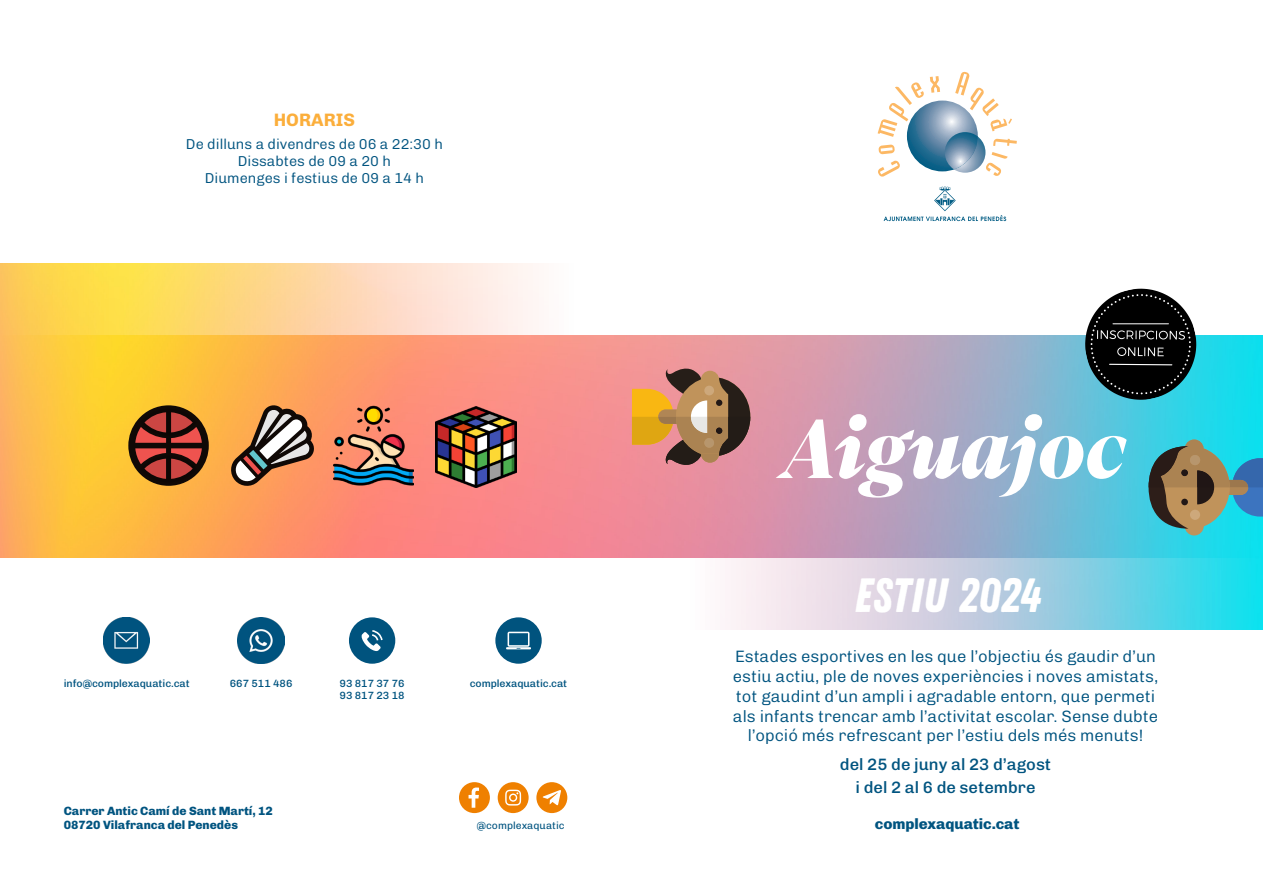
<style>
.page{position:relative;width:1263px;height:893px;background:#fff}
.page>*{position:absolute;margin:0;border:0;box-sizing:border-box;transform-origin:0 0}
.t1{font:48px "Zing Rust Demo Base";color:#fff}
.t2{font:700 18px "Chivo";color:#fbae3b}
.t3{font:300 16.5px/19.8px "Chivo";color:#005480;text-align:center}
.t4{font:500 16.5px "Chivo";color:#005480}
.t5{font:800 15px "Chivo";letter-spacing:-.005em;color:#005480}
.t6{font:300 14.4px "Chivo";color:#005480}
.t7{font:800 12px "Chivo";color:#005480}
.t8{font:500 10.5px "Chivo";letter-spacing:-.005em;color:#005480}
.t9{font:10.35px "Chivo";color:#005480}
</style>
<div class="page">
<img style="left:0;top:335px;width:1263px;height:223px">
<svg style="left:352px;top:558px;width:911px;height:71px"></svg>
<svg style="left:776px;top:414px;width:351px;height:84px"></svg>
<svg style="left:907px;top:101px;width:71px;height:70px"></svg>
<svg style="left:884px;top:187px;width:122px;height:34px"></svg>
<svg style="left:878px;top:161px;width:22px;height:16px"></svg>
<svg style="left:878px;top:145px;width:17px;height:9px"></svg>
<svg style="left:878px;top:82px;width:46px;height:55px"></svg>
<svg style="left:930px;top:72px;width:87px;height:104px"></svg>
<svg style="left:632px;top:369px;width:118px;height:96px;background:#b17f58"></svg>
<svg style="left:1148px;top:439px;width:115px;height:96px;background:#5b918b"></svg>
<svg style="left:0;top:264px;width:1146px;height:71px"></svg>
<svg style="left:1085px;top:289px;width:111px;height:111px;background:#303e41"></svg>
<svg style="left:231px;top:405px;width:83px;height:81px;background:#af8463"></svg>
<svg style="left:128px;top:405px;width:81px;height:81px;background:#9b5b2b"></svg>
<div style="left:140px;top:409px;width:57px;height:26px;background:#000;border-radius:50%;opacity:.15"></div>
<div style="left:140px;top:456px;width:57px;height:26px;background:#000;border-radius:50%;opacity:.15"></div>
<img style="left:333px;top:405px;width:81px;height:81px">
<img style="left:436px;top:407px;width:80px;height:80px">
<img style="left:238px;top:617px;width:46px;height:47px">
<div style="left:495px;top:617px;width:47px;height:47px;background:#00537e;border-radius:50%"></div>
<svg style="left:506px;top:632px;width:25px;height:17px"></svg>
<img style="left:104px;top:617px;width:46px;height:47px">
<div style="left:349px;top:617px;width:46px;height:47px;background:#00537e;border-radius:50%"></div>
<svg style="left:362px;top:630px;width:21px;height:21px"></svg>
<div style="left:459px;top:782px;width:31px;height:31px;background:#ef8000;border-radius:50%"></div>
<svg style="left:468px;top:787px;width:11px;height:21px"></svg>
<div style="left:536px;top:782px;width:31px;height:31px;background:#ef8000;border-radius:50%"></div>
<svg style="left:543px;top:790px;width:18px;height:15px"></svg>
<div style="left:498px;top:782px;width:31px;height:31px;background:#ef8000;border-radius:50%"></div>
<svg style="left:505px;top:790px;width:16px;height:16px"></svg>
<p class="t2" style="left:274px;top:106px;width:83px">HORARIS</p>
<p class="t6" style="left:186px;top:133px;width:258px">De dilluns a divendres de 06 a 22:30 h</p>
<p class="t6" style="left:238px;top:150px;width:155px">Dissabtes de 09 a 20 h</p>
<p class="t6" style="left:205px;top:167px;width:221px">Diumenges i festius de 09 a 14 h</p>
<p class="t8" style="left:64px;top:675px;width:127px">info@complexaquatic.cat</p>
<p class="t8" style="left:230px;top:675px;width:64px">667 511 486</p>
<p class="t8" style="left:470px;top:675px;width:99px">complexaquatic.cat</p>
<p class="t8" style="left:340px;top:675px;width:67px">93 817 37 76</p>
<p class="t8" style="left:340px;top:687px;width:67px">93 817 23 18</p>
<p class="t7" style="left:64px;top:801px;width:211px">Carrer Antic Camí de Sant Martí, 12</p>
<p class="t7" style="left:64px;top:816px;width:176px">08720 Vilafranca del Penedès</p>
<p class="t9" style="left:477px;top:818px;width:89px">@complexaquatic</p>
<p class="t1" style="left:854px;top:567px;width:188px">ESTIU 2024</p>
<p class="t3" style="left:733px;top:646px;width:427px">Estades esportives en les que l’objectiu és gaudir d’un estiu actiu, ple de noves experiències i noves amistats, tot gaudint d’un ampli i agradable entorn, que permeti als infants trencar amb l’activitat escolar. Sense dubte l’opció més refrescant per l’estiu dels més menuts!</p>
<p class="t4" style="left:840px;top:751px;width:213px">del 25 de juny al 23 d’agost</p>
<p class="t4" style="left:855px;top:775px;width:182px">i del 2 al 6 de setembre</p>
<p class="t5" style="left:875px;top:812px;width:146px">complexaquatic.cat</p>
</div>
